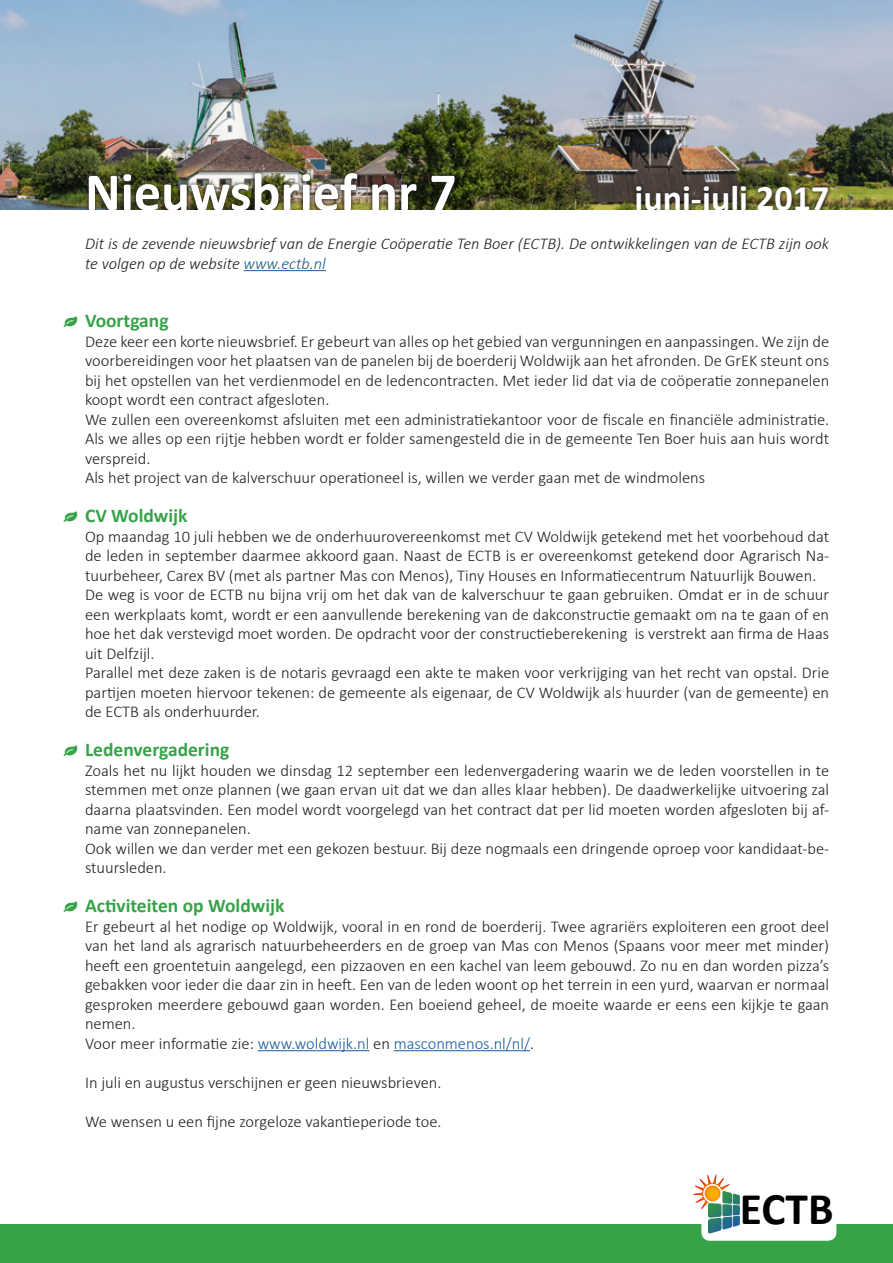
<style>
.page{position:relative;width:893px;height:1263px;background:#fff}
.page>*{position:absolute;margin:0;border:0;box-sizing:border-box;transform-origin:0 0}
.t1{font:700 54px "Calibri";color:#fff}
.t2{font:700 45.45px "Calibri";color:#000}
.t3{font:700 36px "Calibri";color:#fff}
.kopje{font:700 19.5px "Calibri";color:#36a348}
.text{font:300 16.5px/19.5px "Calibri";color:#231f20;text-align:justify}
.t4{font:italic 300 16.5px/19.5px "Calibri";color:#231f20}
.text-2{font:300 16.5px "Calibri";color:#175d9e}
.s1{color:#175d9e}
.s2{color:#231f20}
</style>
<div class="page">
<img style="left:0;top:0;width:893px;height:210px">
<div style="left:84px;top:169px;width:749px;height:52px;background:#231f20;opacity:.75"></div>
<div style="left:0;top:1224px;width:893px;height:39px;background:#36a348"></div>
<div style="left:0;top:210px;width:893px;height:58px;background:#fff"></div>
<hr style="left:244px;top:270px;width:82px;height:1px;background:#175d9e">
<hr style="left:258px;top:1050px;width:111px;height:1px;background:#175d9e">
<hr style="left:394px;top:1050px;width:136px;height:1px;background:#175d9e">
<div style="left:701px;top:1173px;width:135px;height:68px;background:#fff;border-radius:9px"></div>
<svg style="left:693px;top:1174px;width:47px;height:60px"></svg>
<p class="t1" style="left:85px;top:159px;width:373px">Nieuwsbrief nr 7</p>
<p class="t3" style="left:634px;top:176px;width:197px">juni-juli 2017</p>
<p class="t4" style="left:85px;top:234px;width:746px">Dit is de zevende nieuwsbrief van de Energie Coöperatie Ten Boer (ECTB). De ontwikkelingen van de ECTB zijn ook te volgen op de website <span class="s1">www.ectb.nl</span></p>
<p class="kopje" style="left:64px;top:308px;width:106px">● Voortgang</p>
<p class="text" style="left:85px;top:331px;width:746px">Deze keer een korte nieuwsbrief. Er gebeurt van alles op het gebied van vergunningen en aanpassingen. We zijn de voorbereidingen voor het plaatsen van de panelen bij de boerderij Woldwijk aan het afronden. De GrEK steunt ons bij het opstellen van het verdienmodel en de ledencontracten. Met ieder lid dat via de coöperatie zonnepanelen koopt wordt een contract afgesloten.</p>
<p class="text" style="left:85px;top:409px;width:746px">We zullen een overeenkomst afsluiten met een administratiekantoor voor de fiscale en financiële administratie.<br>Als we alles op een rijtje hebben wordt er folder samengesteld die in de gemeente Ten Boer huis aan huis wordt verspreid.</p>
<p class="text" style="left:85px;top:468px;width:622px">Als het project van de kalverschuur operationeel is, willen we verder gaan met de windmolens</p>
<p class="kopje" style="left:64px;top:503px;width:125px">● CV Woldwijk</p>
<p class="text" style="left:85px;top:526px;width:746px">Op maandag 10 juli hebben we de onderhuurovereenkomst met CV Woldwijk getekend met het voorbehoud dat de leden in september daarmee akkoord gaan. Naast de ECTB is er overeenkomst getekend door Agrarisch Na&shy;tuurbeheer, Carex BV (met als partner Mas con Menos), Tiny Houses en Informatiecentrum Natuurlijk Bouwen.</p>
<p class="text" style="left:85px;top:585px;width:746px">De weg is voor de ECTB nu bijna vrij om het dak van de kalverschuur te gaan gebruiken. Omdat er in de schuur een werkplaats komt, wordt er een aanvullende berekening van de dakconstructie gemaakt om na te gaan of en hoe het dak verstevigd moet worden. De opdracht voor der constructieberekening is verstrekt aan firma de Haas uit Delfzijl.</p>
<p class="text" style="left:85px;top:663px;width:746px">Parallel met deze zaken is de notaris gevraagd een akte te maken voor verkrijging van het recht van opstal. Drie partijen moeten hiervoor tekenen: de gemeente als eigenaar, de CV Woldwijk als huurder (van de gemeente) en de ECTB als onderhuurder.</p>
<p class="kopje" style="left:64px;top:737px;width:167px">● Ledenvergadering</p>
<p class="text" style="left:85px;top:760px;width:746px">Zoals het nu lijkt houden we dinsdag 12 september een ledenvergadering waarin we de leden voorstellen in te stemmen met onze plannen (we gaan ervan uit dat we dan alles klaar hebben). De daadwerkelijke uitvoering zal daarna plaatsvinden. Een model wordt voorgelegd van het contract dat per lid moeten worden afgesloten bij af&shy;name van zonnepanelen.</p>
<p class="text" style="left:85px;top:838px;width:746px">Ook willen we dan verder met een gekozen bestuur. Bij deze nogmaals een dringende oproep voor kandidaat-be&shy;stuursleden.</p>
<p class="kopje" style="left:64px;top:893px;width:222px">● Activiteiten op Woldwijk</p>
<p class="text" style="left:85px;top:916px;width:746px">Er gebeurt al het nodige op Woldwijk, vooral in en rond de boerderij. Twee agrariërs exploiteren een groot deel van het land als agrarisch natuurbeheerders en de groep van Mas con Menos (Spaans voor meer met minder) heeft een groentetuin aangelegd, een pizzaoven en een kachel van leem gebouwd. Zo nu en dan worden pizza’s gebakken voor ieder die daar zin in heeft. Een van de leden woont op het terrein in een yurd, waarvan er normaal gesproken meerdere gebouwd gaan worden. Een boeiend geheel, de moeite waarde er eens een kijkje te gaan nemen.</p>
<p class="text-2" style="left:85px;top:1033px;width:451px"><span class="s2">Voor meer informatie zie:</span> www.woldwijk.nl <span class="s2">en</span> masconmenos.nl/nl/<span class="s2">.</span></p>
<p class="text" style="left:85px;top:1072px;width:358px">In juli en augustus verschijnen er geen nieuwsbrieven.</p>
<p class="text" style="left:85px;top:1111px;width:358px">We wensen u een fijne zorgeloze vakantieperiode toe.</p>
<p class="t2" style="left:740px;top:1181px;width:95px">ECTB</p>
</div>
